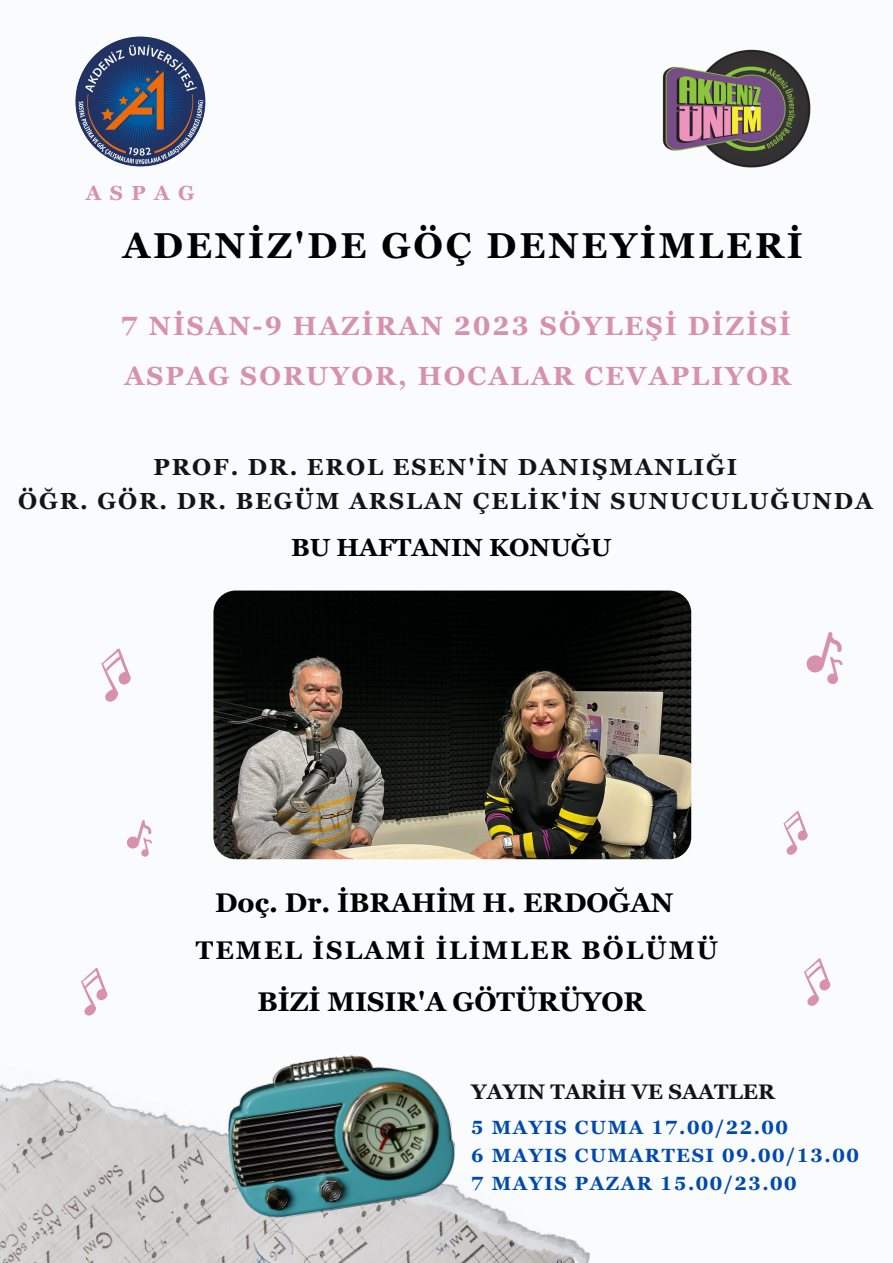
<style>
.page{position:relative;width:893px;height:1263px;background:#fafbfd}
.page>*{position:absolute;margin:0;border:0;box-sizing:border-box;transform-origin:0 0}
.t1{font:700 36px "Georgia Pro";letter-spacing:.08em;color:#000}
.t2{font:700 27px "Georgia Pro";color:#000}
.t3{font:700 26.4px "Georgia Pro";letter-spacing:.08em;color:#d791ae}
.t4{font:700 26.25px "Georgia Pro";letter-spacing:.08em;color:#d791ae}
.t5{font:700 25.5px "Georgia Pro";letter-spacing:.08em;color:#000}
.t6{font:700 24.75px "Georgia Pro";color:#000}
.t7{font:700 23.25px "Georgia Pro";letter-spacing:.08em;color:#141415}
.t8{font:700 21.08px "Georgia Pro";color:#141415}
.t9{font:700 20.33px "Georgia Pro";letter-spacing:.415em;color:#d791ae}
.t10{font:700 19.12px "Georgia Pro";letter-spacing:.08em;color:#004aad}
</style>
<div class="page">
<svg style="left:126px;top:820px;width:26px;height:37px"></svg>
<img style="left:75px;top:37px;width:130px;height:130px;border-radius:50%">
<svg style="left:81px;top:968px;width:27px;height:48px"></svg>
<svg style="left:783px;top:811px;width:25px;height:44px"></svg>
<img style="left:662px;top:49px;width:149px;height:119px">
<img style="left:0;top:1079px;width:590px;height:184px">
<img style="left:210px;top:1055px;width:252px;height:171px">
<svg style="left:806px;top:632px;width:36px;height:52px"></svg>
<svg style="left:101px;top:648px;width:30px;height:54px"></svg>
<svg style="left:804px;top:958px;width:27px;height:48px"></svg>
<img style="left:213px;top:590px;width:478px;height:269px;border-radius:22px">
<p class="t9" style="left:86px;top:182px;width:110px">ASPAG</p>
<p class="t1" style="left:123px;top:225px;width:681px">ADENİZ'DE GÖÇ DENEYİMLERİ</p>
<p class="t3" style="left:121px;top:311px;width:672px">7 NİSAN-9 HAZİRAN 2023 SÖYLEŞİ DİZİSİ</p>
<p class="t4" style="left:124px;top:360px;width:668px">ASPAG SORUYOR, HOCALAR CEVAPLIYOR</p>
<p class="t7" style="left:154px;top:453px;width:585px">PROF. DR. EROL ESEN'İN DANIŞMANLIĞI</p>
<p class="t7" style="left:18px;top:487px;width:856px">ÖĞR. GÖR. DR. BEGÜM ARSLAN ÇELİK'İN SUNUCULUĞUNDA</p>
<p class="t6" style="left:291px;top:534px;width:322px">BU HAFTANIN KONUĞU</p>
<p class="t2" style="left:215px;top:887px;width:460px">Doç. Dr. İBRAHİM H. ERDOĞAN</p>
<p class="t5" style="left:196px;top:935px;width:524px">TEMEL İSLAMİ İLİMLER BÖLÜMÜ</p>
<p class="t2" style="left:257px;top:986px;width:389px">BİZİ MISIR'A GÖTÜRÜYOR</p>
<p class="t8" style="left:471px;top:1079px;width:305px">YAYIN TARİH VE SAATLER</p>
<p class="t10" style="left:471px;top:1116px;width:318px">5 MAYIS CUMA 17.00/22.00</p>
<p class="t10" style="left:471px;top:1144px;width:389px">6 MAYIS CUMARTESI 09.00/13.00</p>
<p class="t10" style="left:471px;top:1172px;width:327px">7 MAYIS PAZAR 15.00/23.00</p>
</div>
